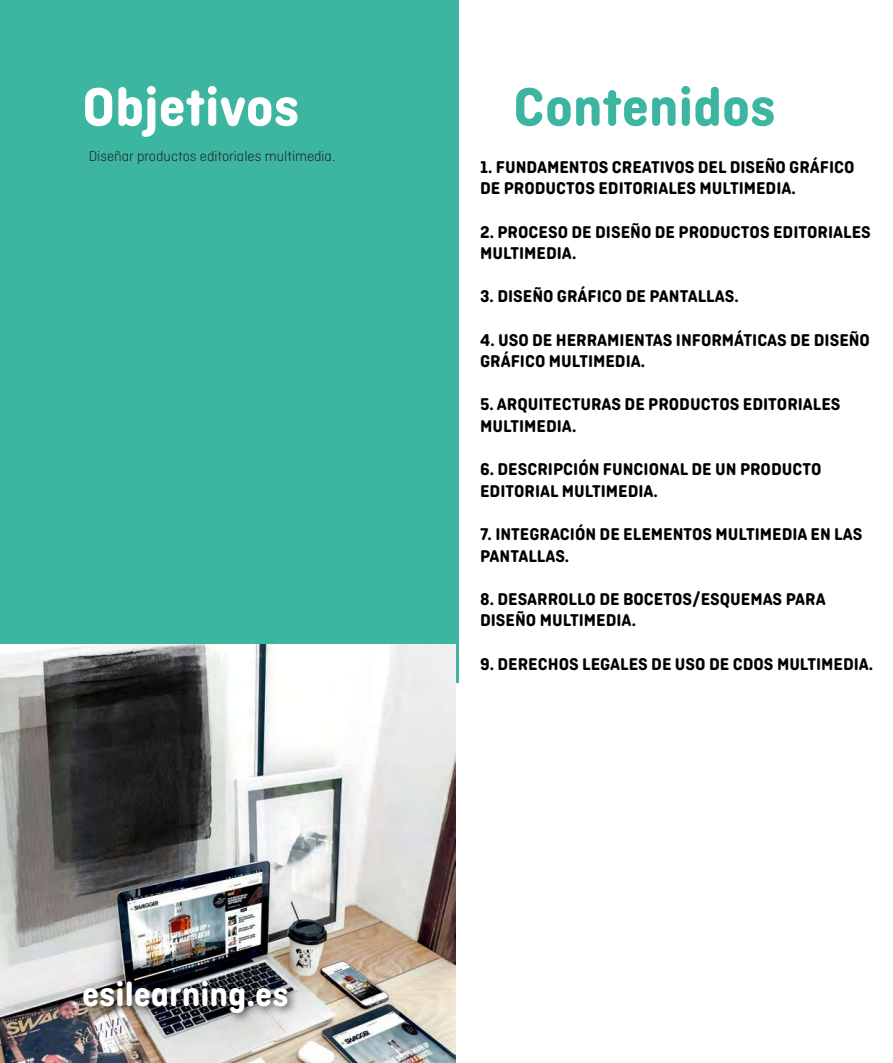
<style>
.page{position:relative;width:893px;height:1063px;background:#fff}
.page>*{position:absolute;margin:0;border:0;box-sizing:border-box;transform-origin:0 0}
.t1{font:700 57px "Ciutadella Rounded";color:#3cb5a1}
.t2{font:700 57px "Ciutadella Rounded";color:#fff}
.t3{font:700 36px "Ciutadella Rounded";color:#fff}
.t4{font:700 18px/21.6px "Ciutadella Rounded";color:#000}
.t5{font:300 15px "Ciutadella Rounded";color:#1d1d1b}
</style>
<div class="page">
<div style="left:0;top:0;width:458px;height:682px;background:#3cb5a1"></div>
<img style="left:0;top:645px;width:456px;height:418px">
<img style="left:79px;top:977px;width:219px;height:47px">
<h1 class="t2" style="left:82px;top:74px;width:219px">Objetivos</h1>
<h1 class="t1" style="left:513px;top:74px;width:264px">Contenidos</h1>
<p class="t5" style="left:89px;top:148px;width:248px">Diseñar productos editoriales multimedia.</p>
<p class="t4" style="left:480px;top:156px;width:376px">1. FUNDAMENTOS CREATIVOS DEL DISEÑO GRÁFICO<br>DE PRODUCTOS EDITORIALES MULTIMEDIA.</p>
<p class="t4" style="left:480px;top:221px;width:392px">2. PROCESO DE DISEÑO DE PRODUCTOS EDITORIALES<br>MULTIMEDIA.</p>
<p class="t4" style="left:480px;top:286px;width:260px">3. DISEÑO GRÁFICO DE PANTALLAS.</p>
<p class="t4" style="left:480px;top:329px;width:391px">4. USO DE HERRAMIENTAS INFORMÁTICAS DE DISEÑO<br>GRÁFICO MULTIMEDIA.</p>
<p class="t4" style="left:480px;top:394px;width:362px">5. ARQUITECTURAS DE PRODUCTOS EDITORIALES<br>MULTIMEDIA.</p>
<p class="t4" style="left:480px;top:459px;width:343px">6. DESCRIPCIÓN FUNCIONAL DE UN PRODUCTO<br>EDITORIAL MULTIMEDIA.</p>
<p class="t4" style="left:480px;top:523px;width:384px">7. INTEGRACIÓN DE ELEMENTOS MULTIMEDIA EN LAS<br>PANTALLAS.</p>
<p class="t4" style="left:480px;top:588px;width:347px">8. DESARROLLO DE BOCETOS/ESQUEMAS PARA<br>DISEÑO MULTIMEDIA.</p>
<p class="t4" style="left:480px;top:653px;width:395px">9. DERECHOS LEGALES DE USO DE CDOS MULTIMEDIA.</p>
<h2 class="t3" style="left:82px;top:973px;width:208px">esilearning.es</h2>
</div>
